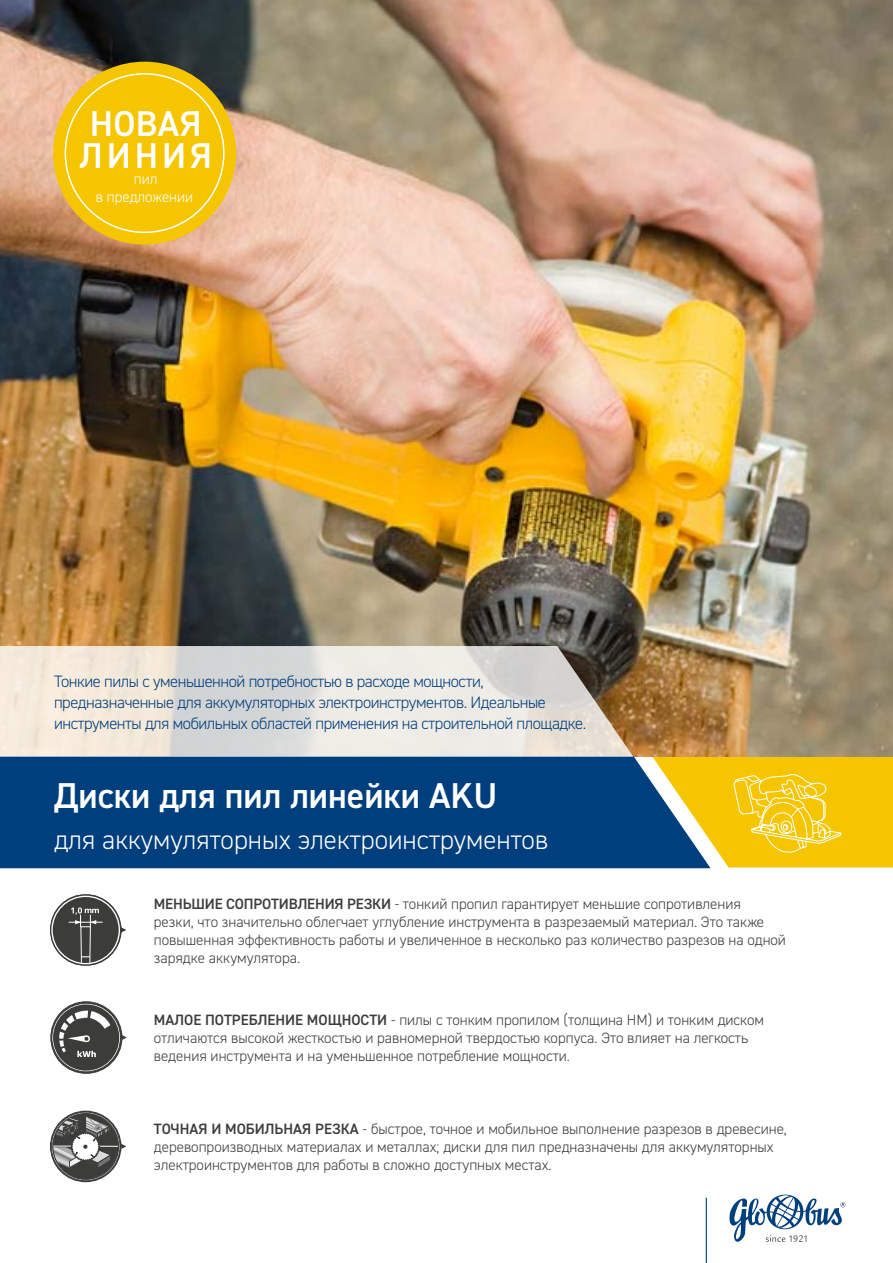
<style>
.page{position:relative;width:893px;height:1263px;background:#fff}
.page>*{position:absolute;margin:0;border:0;box-sizing:border-box;transform-origin:0 0}
.t1{font:600 36px "DIN2014";color:#fff}
.t2{font:600 36px/32.5px "DIN2014";letter-spacing:.06em;color:#fff}
.t3{font:300 27px "DIN2014";color:#fff}
.t4{font:300 16.5px/21px "DIN2014";letter-spacing:-.025em;color:#003f7e}
.t5{font:300 15px/18px "DIN2014";color:#3c3c3b}
.t6{font:300 15px/18px "DIN2014";color:#fff;text-align:center}
.s1{font-weight:600}
</style>
<div class="page">
<img style="left:0;top:0;width:893px;height:757px">
<div style="left:0;top:755px;width:712px;height:114px;background:#003f7e"></div>
<svg style="left:0;top:646px;width:633px;height:111px;background:#ded9d1"></svg>
<hr style="left:706px;top:1197px;width:1px;height:66px;background:#003f7e">
<svg style="left:729px;top:1194px;width:116px;height:48px"></svg>
<svg style="left:50px;top:1001px;width:77px;height:72px"></svg>
<svg style="left:50px;top:894px;width:76px;height:72px"></svg>
<svg style="left:50px;top:1111px;width:76px;height:71px"></svg>
<svg style="left:653px;top:757px;width:240px;height:110px;background:#debe29"></svg>
<div style="left:53px;top:62px;width:183px;height:182px;background:#f5c500;border-radius:50%"></div>
<h1 class="t2" style="left:80px;top:106px;width:134px">НОВАЯ<br>ЛИНИЯ</h1>
<p class="t6" style="left:96px;top:170px;width:99px">пил<br>в предложении</p>
<p class="t4" style="left:54px;top:671px;width:534px">Тонкие пилы с уменьшенной потребностью в расходе мощности, предназначенные для аккумуляторных электроинструментов. Идеальные инструменты для мобильных областей применения на строительной площадке.</p>
<h1 class="t1" style="left:54px;top:771px;width:445px">Диски для пил линейки AKU</h1>
<h2 class="t3" style="left:54px;top:823px;width:496px">для аккумуляторных электроинструментов</h2>
<p class="t5" style="left:154px;top:895px;width:634px"><span class="s1">МЕНЬШИЕ СОПРОТИВЛЕНИЯ РЕЗКИ</span> - тонкий пропил гарантирует меньшие сопротивления<br>резки, что значительно облегчает углубление инструмента в разрезаемый материал. Это также повышенная эффективность работы и увеличенное в несколько раз количество разрезов на одной зарядке аккумулятора.</p>
<p class="t5" style="left:154px;top:1011px;width:612px"><span class="s1">МАЛОЕ ПОТРЕБЛЕНИЕ МОЩНОСТИ</span> - пилы с тонким пропилом (толщина HM) и тонким диском отличаются высокой жесткостью и равномерной твердостью корпуса. Это влияет на легкость ведения инструмента и на уменьшенное потребление мощности.</p>
<p class="t5" style="left:154px;top:1120px;width:634px"><span class="s1">ТОЧНАЯ И МОБИЛЬНАЯ РЕЗКА</span> - быстрое, точное и мобильное выполнение разрезов в древесине, деревопроизводных материалах и металлах; диски для пил предназначены для аккумуляторных электроинструментов для работы в сложно доступных местах.</p>
</div>
